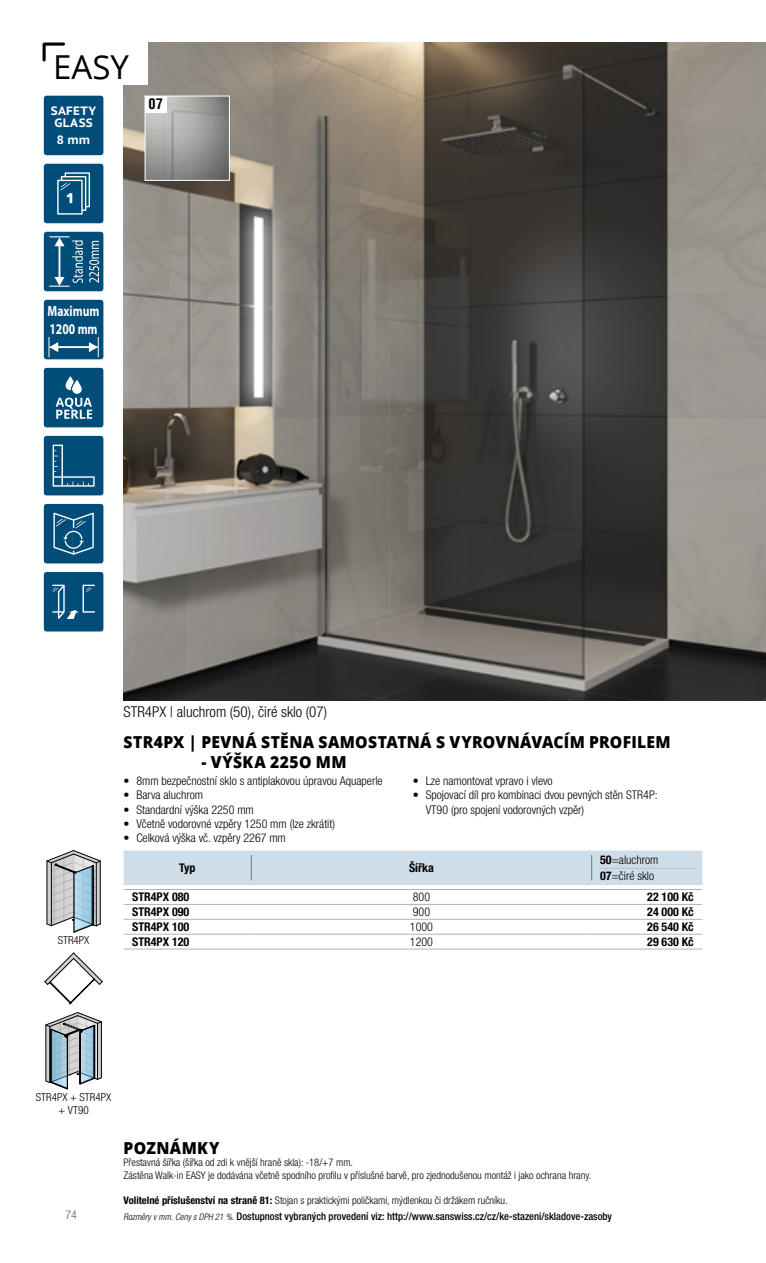
<style>
.page{position:relative;width:766px;height:1263px;background:#fff}
.page>*{position:absolute;margin:0;border:0;box-sizing:border-box;transform-origin:0 0}
.t1{font:33px "Open Sans";color:#000}
.t2{font:800 16.5px "Open Sans";letter-spacing:.02em;color:#000;scale:.95 1}
.t3{font:300 condensed 15px "Helvetica Neue LT Pro";color:#000}
.t4{font:700 14.85px/17.9px "Myriad Pro";color:#fff;scale:.78 1}
.t5{font:700 condensed 14.4px "Helvetica Com";color:#000}
.t6{font:700 12.15px/12.1px "PT Sans Caption";letter-spacing:.03em;color:#fff}
.t7{font:300 condensed 12px/14.4px "Helvetica Neue LT Pro";color:#000}
.t8{font:700 condensed 12px "Helvetica Neue LT Pro";color:#000}
.t9{font:300 condensed 12px "Helvetica Neue LT Pro";color:#b3b2b2}
.t10{font:300 condensed 12px "Helvetica Neue LT Pro";color:#646363}
.t11{font:300 condensed 11.1px/12.5px "Helvetica Neue LT Pro";color:#000;text-align:center}
.t12{font:500 condensed 10.5px/16px "Helvetica Neue LT Pro";color:#000}
.t13{font:300 condensed 10.5px/12.6px "Helvetica Neue LT Pro";color:#000}
.s1{font-weight:700}
.s2{font-weight:300}
.s3{font-weight:300;font-style:italic;font-size:9px}
</style>
<div class="page">
<svg style="left:45px;top:953px;width:57px;height:51px"></svg>
<hr style="left:100px;top:861px;width:1px;height:63px;background:#000">
<svg style="left:47px;top:850px;width:53px;height:83px;background:#afb9be"></svg>
<svg style="left:46px;top:1012px;width:56px;height:77px"></svg>
<img style="left:123px;top:43px;width:642px;height:657px">
<div style="left:43px;top:38px;width:105px;height:47px;background:#fff"></div>
<svg style="left:42px;top:42px;width:23px;height:20px"></svg>
<div style="left:44px;top:436px;width:59px;height:59px;background:#004d7a;border-radius:3px"></div>
<svg style="left:53px;top:445px;width:42px;height:42px"></svg>
<div style="left:44px;top:368px;width:59px;height:59px;background:#004d7a;border-radius:3px"></div>
<svg style="left:56px;top:376px;width:36px;height:43px"></svg>
<div style="left:44px;top:232px;width:59px;height:59px;background:#004d7a;border-radius:3px"></div>
<svg style="left:49px;top:236px;width:34px;height:51px"></svg>
<svg style="left:89px;top:241px;width:10px;height:42px"></svg>
<div style="left:44px;top:300px;width:59px;height:59px;background:#004d7a;border-radius:3px"></div>
<hr style="left:57px;top:346px;width:33px;height:2px;background:#fff">
<svg style="left:48px;top:337px;width:10px;height:20px"></svg>
<svg style="left:89px;top:337px;width:10px;height:20px"></svg>
<div style="left:44px;top:164px;width:59px;height:59px;background:#004d7a;border-radius:3px"></div>
<svg style="left:57px;top:172px;width:33px;height:43px"></svg>
<div style="left:44px;top:96px;width:59px;height:59px;background:#004d7a;border-radius:3px"></div>
<div style="left:44px;top:504px;width:59px;height:59px;background:#004d7a;border-radius:3px"></div>
<svg style="left:53px;top:513px;width:41px;height:42px"></svg>
<div style="left:44px;top:572px;width:59px;height:59px;background:#004d7a;border-radius:3px"></div>
<svg style="left:52px;top:585px;width:43px;height:34px"></svg>
<img style="left:147px;top:98px;width:81px;height:81px">
<div style="left:145px;top:96px;width:85px;height:85px;border:1px solid #fff"></div>
<div style="left:145px;top:96px;width:22px;height:17px;background:#fff"></div>
<hr style="left:251px;top:949px;width:340px;height:1px;background:#b3b2b2">
<hr style="left:591px;top:949px;width:111px;height:1px;background:#b3b2b2">
<svg style="left:123px;top:850px;width:579px;height:99px"></svg>
<hr style="left:123px;top:934px;width:128px;height:1px;background:#b3b2b2">
<hr style="left:123px;top:949px;width:128px;height:1px;background:#b3b2b2">
<h1 class="t1" style="left:53px;top:44px;width:77px">EASY</h1>
<p class="t6" style="left:51px;top:104px;width:47px">SAFETY<br>GLASS</p>
<p class="t6" style="left:57px;top:133px;width:35px">8 mm</p>
<p class="t5" style="left:148px;top:94px;width:16px">07</p>
<p class="t4" style="left:48px;top:301px;width:68px">Maximum<br>1200 mm</p>
<p class="t3" style="left:123px;top:703px;width:205px">STR4PX | aluchrom (50), čiré sklo (07)</p>
<h2 class="t2" style="left:123px;top:730px;width:577px">STR4PX | PEVNÁ STĚNA SAMOSTATNÁ S VYROVNÁVACÍM PROFILEM</h2>
<h2 class="t2" style="left:201px;top:749px;width:154px">- VÝŠKA 225O MM</h2>
<p class="t7" style="left:123px;top:773px;width:260px">• 8mm bezpečnostní sklo s antiplakovou úpravou Aquaperle</p>
<p class="t7" style="left:123px;top:788px;width:81px">• Barva aluchrom</p>
<p class="t7" style="left:123px;top:802px;width:132px">• Standardní výška 2250 mm</p>
<p class="t7" style="left:123px;top:816px;width:213px">• Včetně vodorovné vzpěry 1250 mm (lze zkrátit)</p>
<p class="t7" style="left:123px;top:831px;width:164px">• Celková výška vč. vzpěry 2267 mm</p>
<p class="t7" style="left:413px;top:773px;width:141px">• Lze namontovat vpravo i vlevo</p>
<p class="t7" style="left:425px;top:788px;width:233px;text-indent:-13px">• Spojovací díl pro kombinaci dvou pevných stěn STR4P:<br>VT90 (pro spojení vodorovných vzpěr)</p>
<p class="t11" style="left:58px;top:934px;width:33px">STR4PX</p>
<p class="t7" style="left:600px;top:851px;width:60px;line-height:16.5px;text-indent:12px">=aluchrom<br><span class="s1">07</span>=čiré sklo</p>
<p class="t8" style="left:179px;top:860px;width:18px">Typ</p>
<p class="t8" style="left:409px;top:860px;width:26px">Šířka</p>
<p class="t9" style="left:600px;top:856px;width:97px"><sup>50</sup>________________</p>
<p class="t8" style="left:132px;top:890px;width:59px">STR4PX 080</p>
<p class="t7" style="left:412px;top:890px;width:19px">800</p>
<p class="t8" style="left:647px;top:890px;width:48px">22 100 Kč</p>
<p class="t8" style="left:132px;top:904px;width:59px">STR4PX 090</p>
<p class="t7" style="left:412px;top:904px;width:19px">900</p>
<p class="t8" style="left:647px;top:904px;width:48px">24 000 Kč</p>
<p class="t8" style="left:132px;top:919px;width:59px">STR4PX 100</p>
<p class="t7" style="left:410px;top:919px;width:25px">1000</p>
<p class="t8" style="left:647px;top:919px;width:48px">26 540 Kč</p>
<p class="t8" style="left:132px;top:934px;width:59px">STR4PX 120</p>
<p class="t7" style="left:410px;top:934px;width:25px">1200</p>
<p class="t8" style="left:647px;top:934px;width:48px">29 630 Kč</p>
<p class="t11" style="left:36px;top:1091px;width:77px">STR4PX + STR4PX + VT90</p>
<p class="t10" style="left:65px;top:1208px;width:13px">74</p>
<h2 class="t2" style="left:123px;top:1135px;width:102px">POZNÁMKY</h2>
<p class="t13" style="left:123px;top:1156px;width:469px">Přestavná šířka (šířka od zdi k vnější hraně skla): -18/+7 mm.<br>Zástěna Walk-in EASY je dodávána včetně spodního profilu v příslušné barvě, pro zjednodušenou montáž i jako ochrana hrany.</p>
<p class="t12" style="left:123px;top:1192px;width:489px"><span class="s1">Volitelné příslušenství na straně 81:</span> <span class="s2">Stojan s praktickými poličkami, mýdlenkou či držákem ručníku.<br></span><span class="s3">Rozměry v mm. Ceny s DPH 21 %.</span> Dostupnost vybraných provedení viz: http://www.sanswiss.cz/cz/ke-stazeni/skladove-zasoby</p>
</div>
